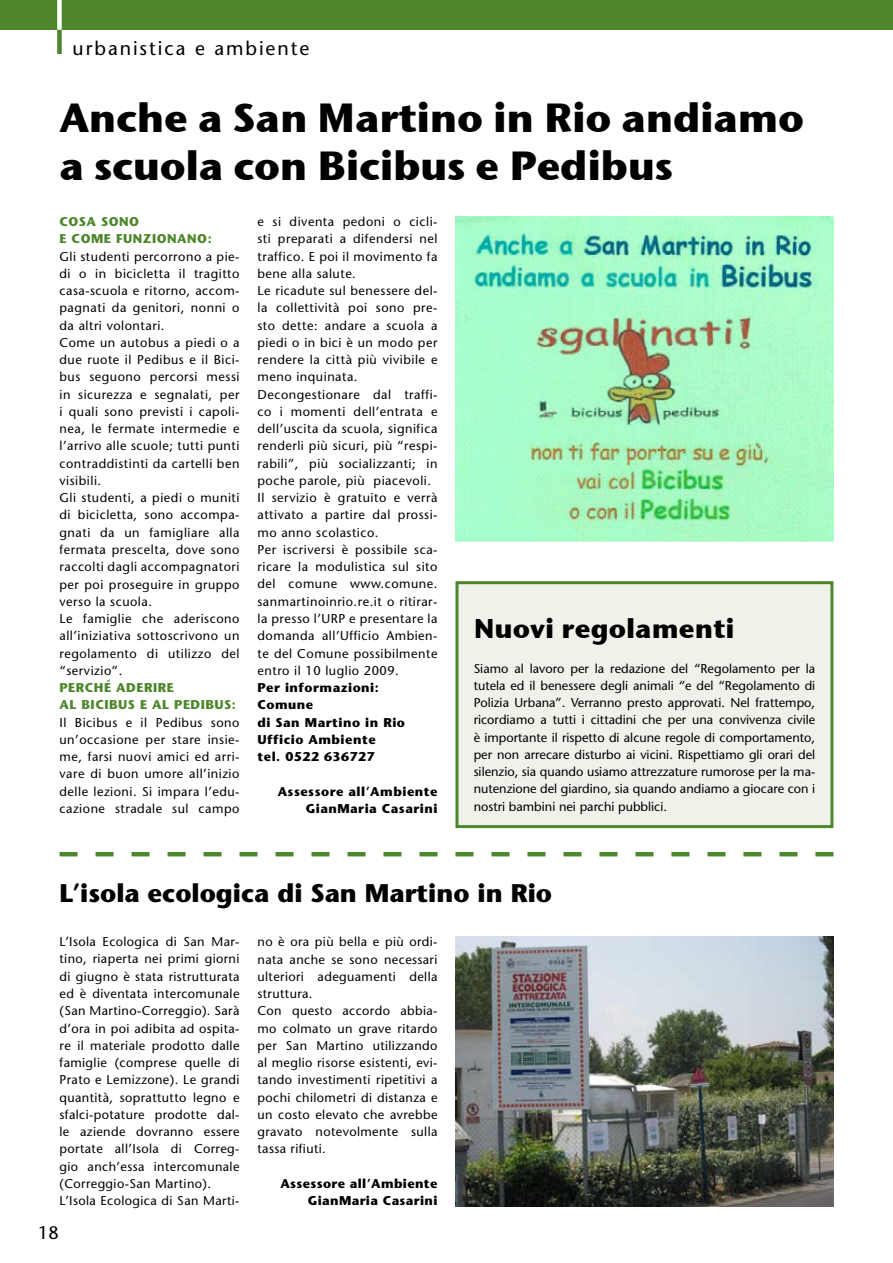
<style>
.page{position:relative;width:893px;height:1263px;background:#fff}
.page>*{position:absolute;margin:0;border:0;box-sizing:border-box;transform-origin:0 0}
.t1{font:40.5px/48.6px "Stone Sans ITCTT Bold";letter-spacing:-.01em;color:#000}
.t2{font:27px "Stone Sans ITCTT Bold";color:#000}
.t3{font:700 25.5px "Stone Sans";color:#000}
.t4{font:19.5px "Stone Sans";letter-spacing:.1em;color:#000}
.t5{font:18px "Stone Sans";color:#000}
.t6{font:12.75px/17.2px "Stone Sans";letter-spacing:.04em;color:#000}
.t7{font:700 12.75px/17.2px "Stone Sans";letter-spacing:.04em;color:#000;text-align:right}
.t8{font:700 12.75px/17.2px "Stone Sans";letter-spacing:.04em;color:#4d862c}
</style>
<div class="page">
<div style="left:455px;top:581px;width:378px;height:247px;background:#f0f2e9;border:3px solid #4d862c"></div>
<img style="left:455px;top:936px;width:379px;height:270px">
<svg style="left:60px;top:852px;width:773px;height:4px"></svg>
<img style="left:455px;top:216px;width:379px;height:325px">
<div style="left:0;top:0;width:893px;height:30px;background:#4d862c"></div>
<div style="left:57px;top:30px;width:5px;height:24px;background:#4d862c"></div>
<div style="left:57px;top:0;width:5px;height:30px;background:#fff"></div>
<h3 class="t4" style="left:73px;top:36px;width:238px">urbanistica e ambiente</h3>
<h1 class="t1" style="left:60px;top:92px;width:746px">Anche a San Martino in Rio andiamo a scuola con Bicibus e Pedibus</h1>
<p class="t8" style="left:60px;top:213px;width:154px">COSA SONO<br>E COME FUNZIONANO:</p>
<p class="t6" style="left:60px;top:247px;width:181px">Gli studenti percorrono a pie&shy;di o in bicicletta il tragitto casa-scuola e ritorno, accom&shy;pagnati da genitori, nonni o da altri volontari.<br>Come un autobus a piedi o a due ruote il Pedibus e il Bici&shy;bus seguono percorsi messi in sicurezza e segnalati, per i quali sono previsti i capoli&shy;nea, le fermate intermedie e l’arrivo alle scuole; tutti punti contraddistinti da cartelli ben visibili.<br>Gli studenti, a piedi o muniti di bicicletta, sono accompa&shy;gnati da un famigliare alla fermata prescelta, dove sono raccolti dagli accompagnatori per poi proseguire in gruppo verso la scuola.<br>Le famiglie che aderiscono all’iniziativa sottoscrivono un regolamento di utilizzo del “servizio”.</p>
<p class="t8" style="left:60px;top:679px;width:178px">PERCHÉ ADERIRE<br>AL BICIBUS E AL PEDIBUS:</p>
<p class="t6" style="left:60px;top:713px;width:181px;text-align:justify">Il Bicibus e il Pedibus sono un’occasione per stare insie&shy;me, farsi nuovi amici ed arri&shy;vare di buon umore all’inizio delle lezioni. Si impara l’edu&shy;cazione stradale sul campo</p>
<p class="t6" style="left:257px;top:213px;width:181px">e si diventa pedoni o cicli&shy;sti preparati a difendersi nel traffico. E poi il movimento fa bene alla salute.<br>Le ricadute sul benessere del&shy;la collettività poi sono pre&shy;sto dette: andare a scuola a piedi o in bici è un modo per rendere la città più vivibile e meno inquinata.<br>Decongestionare dal traffi&shy;co i momenti dell’entrata e dell’uscita da scuola, significa renderli più sicuri, più “respi&shy;rabili”, più socializzanti; in poche parole, più piacevoli.<br>Il servizio è gratuito e verrà attivato a partire dal prossi&shy;mo anno scolastico.<br>Per iscriversi è possibile sca&shy;ricare la modulistica sul sito del comune www.comune. sanmartinoinrio.re.it o ritirar&shy;la presso l’URP e presentare la domanda all’Ufficio Ambien&shy;te del Comune possibilmente entro il 10 luglio 2009.</p>
<p class="t7" style="left:257px;top:679px;width:149px;text-align:left">Per informazioni:<br>Comune<br>di San Martino in Rio<br>Ufficio Ambiente<br>tel. 0522 636727</p>
<p class="t7" style="left:278px;top:782px;width:161px">Assessore all’Ambiente<br>GianMaria Casarini</p>
<h2 class="t2" style="left:474px;top:611px;width:262px">Nuovi regolamenti</h2>
<p class="t6" style="left:474px;top:659px;width:343px;text-align:justify">Siamo al lavoro per la redazione del “Regolamento per la tutela ed il benessere degli animali “e del “Regolamento di Polizia Urbana”. Verranno presto approvati. Nel frattempo, ricordiamo a tutti i cittadini che per una convivenza civile è importante il rispetto di alcune regole di comportamento, per non arrecare disturbo ai vicini. Rispettiamo gli orari del silenzio, sia quando usiamo attrezzature rumorose per la ma&shy;nutenzione del giardino, sia quando andiamo a giocare con i nostri bambini nei parchi pubblici.</p>
<h3 class="t3" style="left:60px;top:877px;width:494px">L’isola ecologica di San Martino in Rio</h3>
<p class="t6" style="left:60px;top:933px;width:181px">L’Isola Ecologica di San Mar&shy;tino, riaperta nei primi giorni di giugno è stata ristrutturata ed è diventata intercomunale (San Martino-Correggio). Sarà d’ora in poi adibita ad ospita&shy;re il materiale prodotto dalle famiglie (comprese quelle di<br>Prato e Lemizzone). Le grandi quantità, soprattutto legno e sfalci-potature prodotte dal&shy;le aziende dovranno essere portate all’Isola di Correg&shy;gio anch’essa intercomunale (Correggio-San Martino).<br>L’Isola Ecologica di San Marti-</p>
<p class="t6" style="left:257px;top:933px;width:181px">no è ora più bella e più ordi&shy;nata anche se sono necessari ulteriori adeguamenti della struttura.<br>Con questo accordo abbia&shy;mo colmato un grave ritardo per San Martino utilizzando al meglio risorse esistenti, evi&shy;tando investimenti ripetitivi a pochi chilometri di distanza e un costo elevato che avrebbe gravato notevolmente sulla tassa rifiuti.</p>
<p class="t7" style="left:280px;top:1174px;width:159px">Assessore all’Ambiente<br>GianMaria Casarini</p>
<h3 class="t5" style="left:38px;top:1222px;width:22px">18</h3>
</div>
